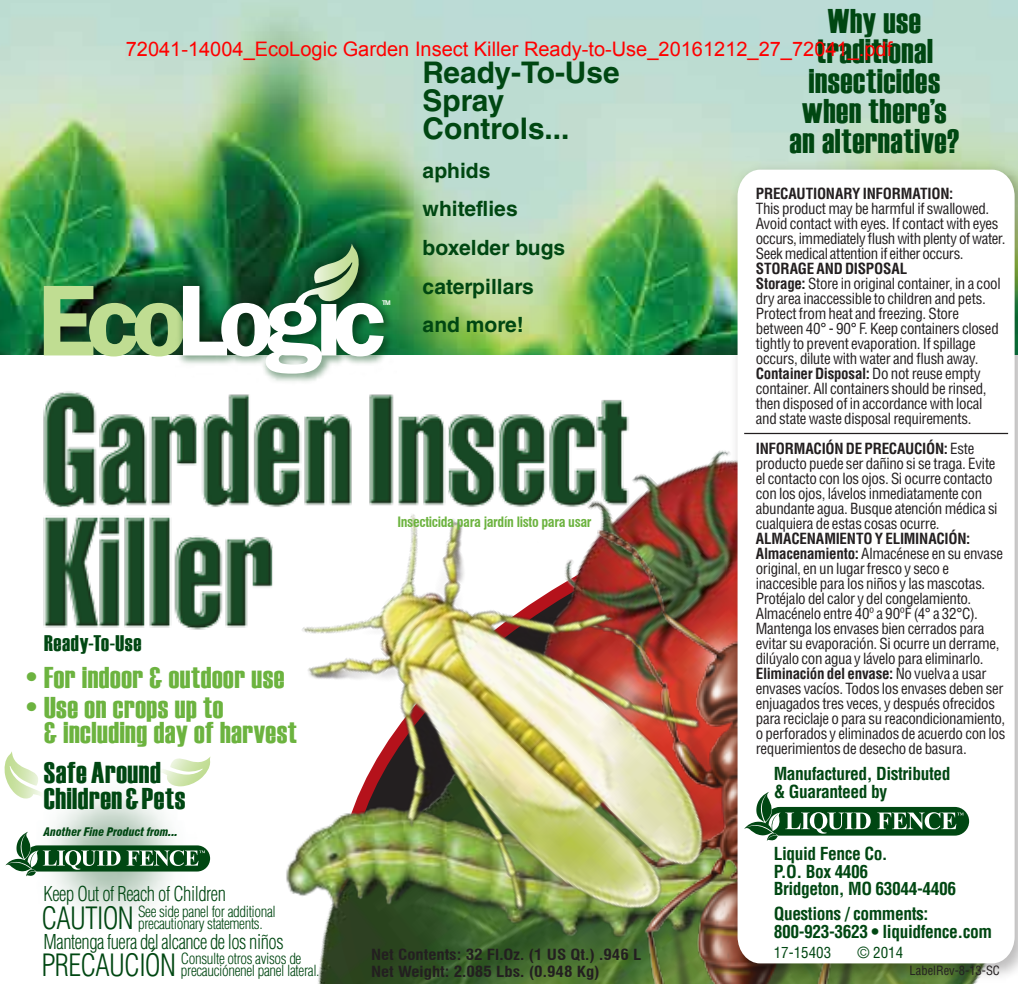
<style>
.page{position:relative;width:1018px;height:984px;background:#fff}
.page>*{position:absolute;margin:0;border:0;box-sizing:border-box;transform-origin:0 0}
.t1{font:34.25px/30px "Haettenschweiler";letter-spacing:.015em;color:#004712;text-align:center}
.t2{font:30px/25.5px "Haettenschweiler";letter-spacing:.02em;color:#6cb33f}
.t3{font:30px/25.2px "Haettenschweiler";letter-spacing:.02em;color:#004712}
.t4{font:300 condensed 30px "Helvetica LT Std";letter-spacing:-.025em;color:#004712;scale:.95 1}
.t5{font:700 29.75px/28px "Helvetica LT Std";color:#004712}
.t6{font:22.5px "Haettenschweiler";letter-spacing:.025em;color:#004712}
.t7{font:700 21px/38.5px "Helvetica LT Std";color:#004712}
.t8{font:20px "Arial";color:#f00}
.t9{font:300 condensed 20px "Helvetica LT Std";letter-spacing:-.025em;color:#004712;scale:.93 1}
.t10{font:700 condensed 17.5px/17.5px "Helvetica LT Std";letter-spacing:-.025em;color:#004712}
.t11{font:condensed 15px/15px "Helvetica LT Std";letter-spacing:-.02em;color:#231f20}
.t12{font:300 condensed 15px/12.5px "Helvetica LT Std";letter-spacing:-.025em;color:#004712}
.t13{font:700 condensed 15px/16.2px "Swiss 721 BT";color:#231f20;scale:1.13 1}
.t14{font:700 condensed 15px "Helvetica LT Std";letter-spacing:-.015em;color:#231f20}
.t15{font:condensed 15px "Helvetica LT Std";color:#004712}
.t16{font:700 condensed 14px "Swiss 721 BT";letter-spacing:-.025em;color:#6cb33f}
.t17{font:condensed 12.5px "Helvetica LT Std";color:#231f20}
.t18{font:italic 900 condensed 11.5px "Swiss 721 BT";letter-spacing:-.005em;color:#004712}
.t19{font:700 6.5px "Swiss 721 BT";color:#fff}
.s1{font-weight:700}
.s2{font-size:44px}
.s3{font-size:30px}
</style>
<div class="page">
<img style="left:0;top:0;width:1017px;height:340px">
<img style="left:286px;top:686px;width:440px;height:297px">
<img style="left:176px;top:237px;width:220px;height:103px">
<img style="left:44px;top:244px;width:339px;height:96px">
<img style="left:726px;top:156px;width:291px;height:827px">
<svg style="left:737px;top:170px;width:277px;height:793px"></svg>
<img style="left:0;top:340px;width:770px;height:346px">
<hr style="left:744px;top:433px;width:263px;height:1px;background:#231f20">
<svg style="left:5px;top:831px;width:205px;height:45px"></svg>
<svg style="left:744px;top:791px;width:224px;height:50px"></svg>
<svg style="left:160px;top:756px;width:51px;height:30px"></svg>
<svg style="left:4px;top:751px;width:39px;height:48px"></svg>
<h1 class="t1" style="left:789px;top:6px;width:171px">Why use traditional insecticides when there’s an alternative?</h1>
<h3 class="t8" style="left:126px;top:36px;width:767px">72041-14004_EcoLogic Garden Insect Killer Ready-to-Use_20161212_27_72041_.pdf</h3>
<h3 class="t5" style="left:422px;top:58px;width:198px">Ready-To-Use<br>Spray<br>Controls...</h3>
<h3 class="t7" style="left:422px;top:151px;width:144px">aphids whiteflies boxelder bugs caterpillars and more!</h3>
<p class="t14" style="left:755px;top:184px;width:199px">PRECAUTIONARY INFORMATION:</p>
<p class="t11" style="left:755px;top:201px;width:251px">This product may be harmful if swallowed.<br>Avoid contact with eyes. If contact with eyes occurs, immediately flush with plenty of water.<br>Seek medical attention if either occurs.</p>
<p class="t11" style="left:755px;top:261px;width:246px"><span class="s1">STORAGE AND DISPOSAL<br>Storage:</span> Store in original container, in a cool dry area inaccessible to children and pets.<br>Protect from heat and freezing. Store between 40° - 90° F. Keep containers closed tightly to prevent evaporation. If spillage occurs, dilute with water and flush away.<br><span class="s1">Container Disposal:</span> Do not reuse empty container. All containers should be rinsed, then disposed of in accordance with local and state waste disposal requirements.</p>
<p class="t11" style="left:755px;top:441px;width:243px"><span class="s1">INFORMACIÓN DE PRECAUCIÓN:</span> Este producto puede ser dañino si se traga. Evite el contacto con los ojos. Si ocurre contacto con los ojos, lávelos inmediatamente con abundante agua. Busque atención médica si cualquiera de estas cosas ocurre.</p>
<p class="t11" style="left:755px;top:531px;width:251px"><span class="s1">ALMACENAMIENTO Y ELIMINACIÓN:<br>Almacenamiento:</span> Almacénese en su envase original, en un lugar fresco y seco e inaccesible para los niños y las mascotas.<br>Protéjalo del calor y del congelamiento.<br>Almacénelo entre 40º a 90ºF (4° a 32°C).<br>Mantenga los envases bien cerrados para evitar su evaporación. Si ocurre un derrame, dilúyalo con agua y lávelo para eliminarlo.<br><span class="s1">Eliminación del envase:</span> No vuelva a usar envases vacíos. Todos los envases deben ser enjuagados tres veces, y después ofrecidos para reciclaje o para su reacondicionamiento, o perforados y eliminados de acuerdo con los requerimientos de desecho de basura.</p>
<p class="t10" style="left:773px;top:764px;width:178px">Manufactured, Distributed &amp; Guaranteed by</p>
<p class="t19" style="left:382px;top:298px;width:10px">TM</p>
<p class="t16" style="left:397px;top:513px;width:196px">Insecticida para jardín listo para usar</p>
<h3 class="t6" style="left:44px;top:627px;width:99px">Ready-To-Use</h3>
<h2 class="t2" style="left:27px;top:664px;width:259px"><span class="s2">•</span> For indoor &amp; outdoor use</h2>
<h2 class="t2" style="left:44px;top:694px;width:254px;text-indent:-18px"><span class="s2">•</span> Use on crops up to<br>&amp; including day of harvest</h2>
<h2 class="t3" style="left:44px;top:760px;width:143px">Safe Around<br>Children &amp; Pets</h2>
<p class="t18" style="left:44px;top:825px;width:135px">Another Fine Product from...</p>
<h3 class="t9" style="left:44px;top:881px;width:197px">Keep Out of Reach of Children</h3>
<h2 class="t4" style="left:41px;top:899px;width:99px">CAUTION</h2>
<h3 class="t9" style="left:44px;top:929px;width:259px">Mantenga fuera del alcance de los niños</h3>
<p class="t12" style="left:138px;top:904px;width:139px">See side panel for additional precautionary statements.</p>
<p class="t12" style="left:181px;top:952px;width:140px;text-indent:-139px"><span class="s3">PRECAUCIÓN</span> Consulte otros avisos de precauciónenel panel lateral.</p>
<p class="t13" style="left:371px;top:946px;width:241px">Net Contents: 32 Fl.Oz. (1 US Qt.) .946 L<br>Net Weight: 2.085 Lbs. (0.948 Kg)</p>
<p class="t10" style="left:773px;top:844px;width:184px">Liquid Fence Co.<br>P.O. Box 4406<br>Bridgeton, MO 63044-4406</p>
<p class="t10" style="left:773px;top:904px;width:220px">Questions / comments:<br>800-923-3623 • liquidfence.com</p>
<p class="t15" style="left:773px;top:942px;width:59px">17-15403</p>
<p class="t15" style="left:857px;top:942px;width:47px">© 2014</p>
<p class="t17" style="left:909px;top:962px;width:92px">LabelRev-8-13-SC</p>
</div>
